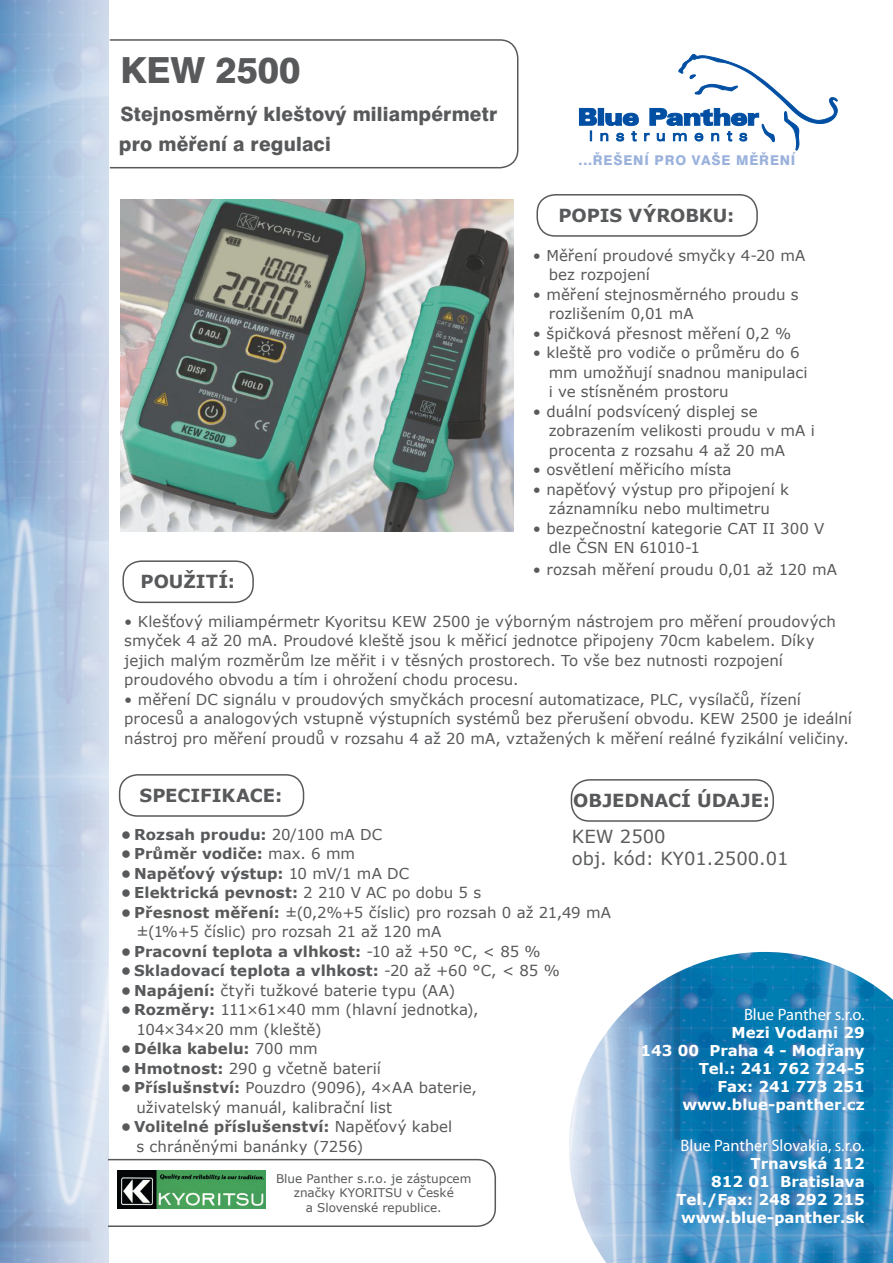
<style>
.page{position:relative;width:893px;height:1263px;background:#fff}
.page>*{position:absolute;margin:0;border:0;box-sizing:border-box;transform-origin:0 0}
.t1{font:800 36px "Swiss 721 BTCE";color:#58595b}
.t2{font:800 19.65px/30px "Swiss 721 BTCE";letter-spacing:.01em;color:#58595b}
.t3{font:700 18px "Verdana";color:#58595b}
.t4{font:18px/21.6px "Verdana";color:#5a5b5d}
.t5{font:16.5px "Myriad Pro";color:#fff}
.t6{font:15px/19.5px "Verdana";letter-spacing:.005em;color:#58595b}
.t7{font:700 15px "Verdana";letter-spacing:.005em;color:#58595b}
.t8{font:700 15px/18px "Verdana";color:#fff;text-align:right}
.t9{font:800 13.5px "Swiss 721 BTCE";letter-spacing:.06em;color:#9bb2dc}
.t10{font:12px/14.4px "Verdana";color:#58595b;text-align:center}
.s1{font-weight:400}
.s2{font-weight:700}
</style>
<div class="page">
<img style="left:0;top:0;width:108px;height:1263px">
<img style="left:569px;top:952px;width:324px;height:311px">
<svg style="left:579px;top:54px;width:259px;height:97px"></svg>
<svg style="left:108px;top:38px;width:411px;height:131px"></svg>
<svg style="left:106px;top:1158px;width:390px;height:70px"></svg>
<div style="left:536px;top:194px;width:222px;height:43px;border:2px solid #58595b;border-radius:18px"></div>
<img style="left:121px;top:199px;width:392px;height:332px">
<img style="left:117px;top:1170px;width:149px;height:38px">
<div style="left:119px;top:774px;width:185px;height:43px;border:2px solid #58595b;border-radius:18px"></div>
<div style="left:122px;top:560px;width:132px;height:43px;border:2px solid #58595b;border-radius:18px"></div>
<div style="left:571px;top:779px;width:203px;height:43px;border:2px solid #58595b;border-radius:18px"></div>
<h1 class="t1" style="left:120px;top:46px;width:182px">KEW 2500</h1>
<h2 class="t2" style="left:119px;top:98px;width:380px">Stejnosměrný kleštový miliampérmetr pro měření a regulaci</h2>
<p class="t9" style="left:579px;top:151px;width:218px">...ŘEŠENÍ PRO VAŠE MĚŘENÍ</p>
<p class="t3" style="left:558px;top:204px;width:178px">POPIS VÝROBKU:</p>
<p class="t6" style="left:549px;top:245px;width:258px;text-indent:-16px">• Měření proudové smyčky 4-20 mA bez rozpojení</p>
<p class="t6" style="left:549px;top:284px;width:251px;text-indent:-16px">• měření stejnosměrného proudu s rozlišením 0,01 mA</p>
<p class="t6" style="left:533px;top:323px;width:260px">• špičková přesnost měření 0,2 %</p>
<p class="t6" style="left:549px;top:342px;width:260px;text-indent:-16px">• kleště pro vodiče o průměru do 6 mm umožňují snadnou manipulaci i ve stísněném prostoru</p>
<p class="t6" style="left:549px;top:401px;width:268px;text-indent:-16px">• duální podsvícený displej se zobrazením velikosti proudu v mA i procenta z rozsahu 4 až 20 mA</p>
<p class="t6" style="left:533px;top:459px;width:200px">• osvětlení měřicího místa</p>
<p class="t6" style="left:533px;top:479px;width:258px;text-align:center">• napěťový výstup pro připojení k záznamníku nebo multimetru</p>
<p class="t6" style="left:549px;top:518px;width:277px;text-indent:-16px">• bezpečnostní kategorie CAT II 300 V dle ČSN EN 61010-1</p>
<p class="t6" style="left:533px;top:559px;width:306px">• rozsah měření proudu 0,01 až 120 mA</p>
<p class="t3" style="left:140px;top:570px;width:96px">POUŽITÍ:</p>
<p class="t6" style="left:124px;top:611px;width:713px">• Klešťový miliampérmetr Kyoritsu KEW 2500 je výborným nástrojem pro měření proudových smyček 4 až 20 mA. Proudové kleště jsou k měřicí jednotce připojeny 70cm kabelem. Díky jejich malým rozměrům lze měřit i v těsných prostorech. To vše bez nutnosti rozpojení proudového obvodu a tím i ohrožení chodu procesu.</p>
<p class="t6" style="left:124px;top:689px;width:729px">• měření DC signálu v proudových smyčkách procesní automatizace, PLC, vysílačů, řízení procesů a analogových vstupně výstupních systémů bez přerušení obvodu. KEW 2500 je ideální nástroj pro měření proudů v rozsahu 4 až 20 mA, vztažených k měření reálné fyzikální veličiny.</p>
<p class="t3" style="left:139px;top:784px;width:144px">SPECIFIKACE:</p>
<p class="t7" style="left:121px;top:824px;width:263px">• Rozsah proudu: <span class="s1">20/100 mA DC</span></p>
<p class="t7" style="left:121px;top:844px;width:236px">• Průměr vodiče: <span class="s1">max. 6 mm</span></p>
<p class="t7" style="left:121px;top:863px;width:290px">• Napěťový výstup: <span class="s1">10 mV/1 mA DC</span></p>
<p class="t7" style="left:121px;top:883px;width:362px">• Elektrická pevnost: <span class="s1">2 210 V AC po dobu 5 s</span></p>
<p class="t6" style="left:136px;top:902px;width:476px;text-indent:-16px"><span class="s2">• Přesnost měření:</span> ±(0,2%+5 číslic) pro rozsah 0 až 21,49 mA ±(1%+5 číslic) pro rozsah 21 až 120 mA</p>
<p class="t7" style="left:121px;top:941px;width:422px">• Pracovní teplota a vlhkost: <span class="s1">-10 až +50 °C, &lt; 85 %</span></p>
<p class="t7" style="left:121px;top:961px;width:441px">• Skladovací teplota a vlhkost: <span class="s1">-20 až +60 °C, &lt; 85 %</span></p>
<p class="t6" style="left:121px;top:980px;width:336px"><span class="s2">• Napájení:</span> čtyři tužkové baterie typu (AA)</p>
<p class="t6" style="left:136px;top:999px;width:344px;text-indent:-16px"><span class="s2">• Rozměry:</span> 111×61×40 mm (hlavní jednotka),<br>104×34×20 mm (kleště)</p>
<p class="t7" style="left:121px;top:1039px;width:199px">• Délka kabelu: <span class="s1">700 mm</span></p>
<p class="t6" style="left:121px;top:1058px;width:262px"><span class="s2">• Hmotnost:</span> 290 g včetně baterií</p>
<p class="t6" style="left:136px;top:1077px;width:342px;text-indent:-16px"><span class="s2">• Příslušnství:</span> Pouzdro (9096), 4×AA baterie, uživatelský manuál, kalibrační list</p>
<p class="t6" style="left:137px;top:1116px;width:317px;text-indent:-16px"><span class="s2">• Volitelné příslušenství:</span> Napěťový kabel s chráněnými banánky (7256)</p>
<p class="t3" style="left:573px;top:789px;width:198px">OBJEDNACÍ ÚDAJE:</p>
<p class="t4" style="left:572px;top:825px;width:218px">KEW 2500<br>obj. kód: KY01.2500.01</p>
<p class="t5" style="left:744px;top:1004px;width:122px">Blue Panther s.r.o.</p>
<p class="t8" style="left:641px;top:1022px;width:226px">Mezi Vodami 29<br>143 00 Praha 4 - Modřany<br>Tel.: 241 762 724-5<br>Fax: 241 773 251 www.blue-panther.cz</p>
<p class="t5" style="left:680px;top:1135px;width:186px">Blue Panther Slovakia, s.r.o.</p>
<p class="t8" style="left:676px;top:1154px;width:190px">Trnavská 112<br>812 01 Bratislava<br>Tel./Fax: 248 292 215 www.blue-panther.sk</p>
<p class="t10" style="left:276px;top:1171px;width:197px">Blue Panther s.r.o. je zástupcem značky KYORITSU v České<br>a Slovenské republice.</p>
</div>
